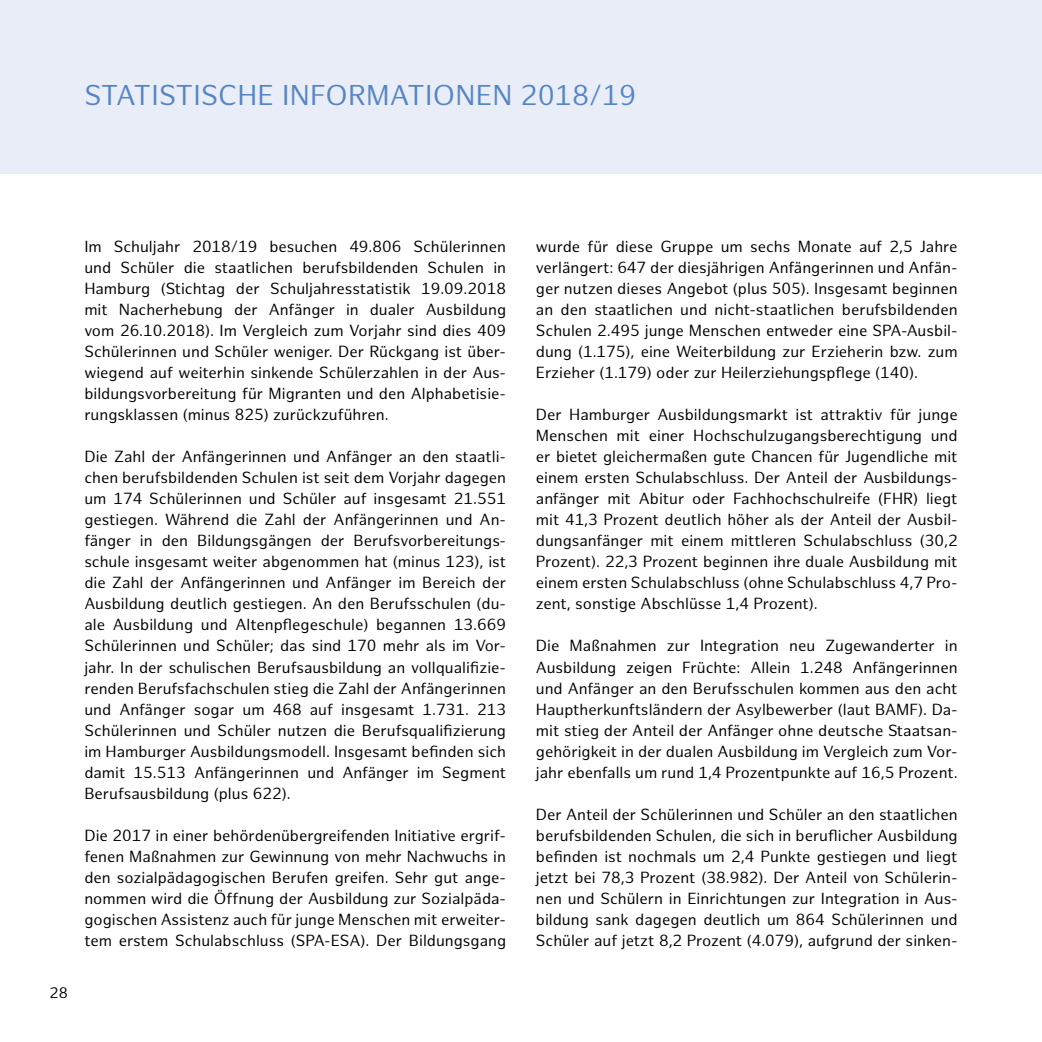
<style>
.page{position:relative;width:1042px;height:1042px;background:#fff}
.page>*{position:absolute;margin:0;border:0;box-sizing:border-box;transform-origin:0 0}
.Überschrift{font:28px "Hamburg Sans";letter-spacing:.01em;color:#5685c4}
.Fließtext{font:15.75px/21px "Hamburg Sans";color:#000;text-align:justify}
.t1{font:14.88px "Hamburg Sans";color:#000}
</style>
<div class="page">
<div style="left:0;top:0;width:1042px;height:174px;background:#e9edf8"></div>
<h1 class="Überschrift" style="left:84px;top:79px;width:553px">STATISTISCHE INFORMATIONEN 2018/19</h1>
<p class="t1" style="left:50px;top:984px;width:20px">28</p>
<p class="Fließtext" style="left:84px;top:237px;width:423px">Im Schuljahr 2018/19 besuchen 49.806 Schülerinnen und Schüler die staatlichen berufsbildenden Schulen in Hamburg (Stichtag der Schuljahresstatistik 19.09.2018 mit Nacherhebung der Anfänger in dualer Ausbildung vom 26.10.2018). Im Vergleich zum Vorjahr sind dies 409<br>Schülerinnen und Schüler weniger. Der Rückgang ist über&shy;wiegend auf weiterhin sinkende Schülerzahlen in der Aus&shy;bildungsvorbereitung für Migranten und den Alphabetisie&shy;rungsklassen (minus 825) zurückzuführen.</p>
<p class="Fließtext" style="left:84px;top:447px;width:423px">Die Zahl der Anfängerinnen und Anfänger an den staatli&shy;chen berufsbildenden Schulen ist seit dem Vorjahr dagegen um 174 Schülerinnen und Schüler auf insgesamt 21.551 gestiegen. Während die Zahl der Anfängerinnen und An&shy;fänger in den Bildungsgängen der Berufsvorbereitungs&shy;schule insgesamt weiter abgenommen hat (minus 123), ist die Zahl der Anfängerinnen und Anfänger im Bereich der Ausbildung deutlich gestiegen. An den Berufsschulen (du&shy;ale Ausbildung und Altenpflegeschule) begannen 13.669<br>Schülerinnen und Schüler; das sind 170 mehr als im Vor&shy;jahr. In der schulischen Berufsausbildung an vollqualifizie&shy;renden Berufsfachschulen stieg die Zahl der Anfängerinnen und Anfänger sogar um 468 auf insgesamt 1.731. 213<br>Schülerinnen und Schüler nutzen die Berufsqualifizierung im Hamburger Ausbildungsmodell. Insgesamt befinden sich damit 15.513 Anfängerinnen und Anfänger im Segment Berufsausbildung (plus 622).</p>
<p class="Fließtext" style="left:84px;top:825px;width:423px">Die 2017 in einer behördenübergreifenden Initiative ergrif&shy;fenen Maßnahmen zur Gewinnung von mehr Nachwuchs in den sozialpädagogischen Berufen greifen. Sehr gut ange&shy;nommen wird die Öffnung der Ausbildung zur Sozialpäda&shy;gogischen Assistenz auch für junge Menschen mit erweiter&shy;tem erstem Schulabschluss (SPA-ESA). Der Bildungsgang</p>
<p class="Fließtext" style="left:536px;top:237px;width:423px">wurde für diese Gruppe um sechs Monate auf 2,5 Jahre verlängert: 647 der diesjährigen Anfängerinnen und Anfän&shy;ger nutzen dieses Angebot (plus 505). Insgesamt beginnen an den staatlichen und nicht-staatlichen berufsbildenden Schulen 2.495 junge Menschen entweder eine SPA-Ausbil&shy;dung (1.175), eine Weiterbildung zur Erzieherin bzw. zum Erzieher (1.179) oder zur Heilerziehungspflege (140).</p>
<p class="Fließtext" style="left:536px;top:405px;width:423px">Der Hamburger Ausbildungsmarkt ist attraktiv für junge Menschen mit einer Hochschulzugangsberechtigung und er bietet gleichermaßen gute Chancen für Jugendliche mit einem ersten Schulabschluss. Der Anteil der Ausbildungs&shy;anfänger mit Abitur oder Fachhochschulreife (FHR) liegt mit 41,3 Prozent deutlich höher als der Anteil der Ausbil&shy;dungsanfänger mit einem mittleren Schulabschluss (30,2<br>Prozent). 22,3 Prozent beginnen ihre duale Ausbildung mit einem ersten Schulabschluss (ohne Schulabschluss 4,7 Pro&shy;zent, sonstige Abschlüsse 1,4 Prozent).</p>
<p class="Fließtext" style="left:536px;top:636px;width:423px">Die Maßnahmen zur Integration neu Zugewanderter in Ausbildung zeigen Früchte: Allein 1.248 Anfängerinnen und Anfänger an den Berufsschulen kommen aus den acht Hauptherkunftsländern der Asylbewerber (laut BAMF). Da&shy;mit stieg der Anteil der Anfänger ohne deutsche Staatsan&shy;gehörigkeit in der dualen Ausbildung im Vergleich zum Vor&shy;jahr ebenfalls um rund 1,4 Prozentpunkte auf 16,5 Prozent.</p>
<p class="Fließtext" style="left:536px;top:804px;width:423px">Der Anteil der Schülerinnen und Schüler an den staatlichen berufsbildenden Schulen, die sich in beruflicher Ausbildung befinden ist nochmals um 2,4 Punkte gestiegen und liegt jetzt bei 78,3 Prozent (38.982). Der Anteil von Schülerin&shy;nen und Schülern in Einrichtungen zur Integration in Aus&shy;bildung sank dagegen deutlich um 864 Schülerinnen und Schüler auf jetzt 8,2 Prozent (4.079), aufgrund der sinken-</p>
</div>
